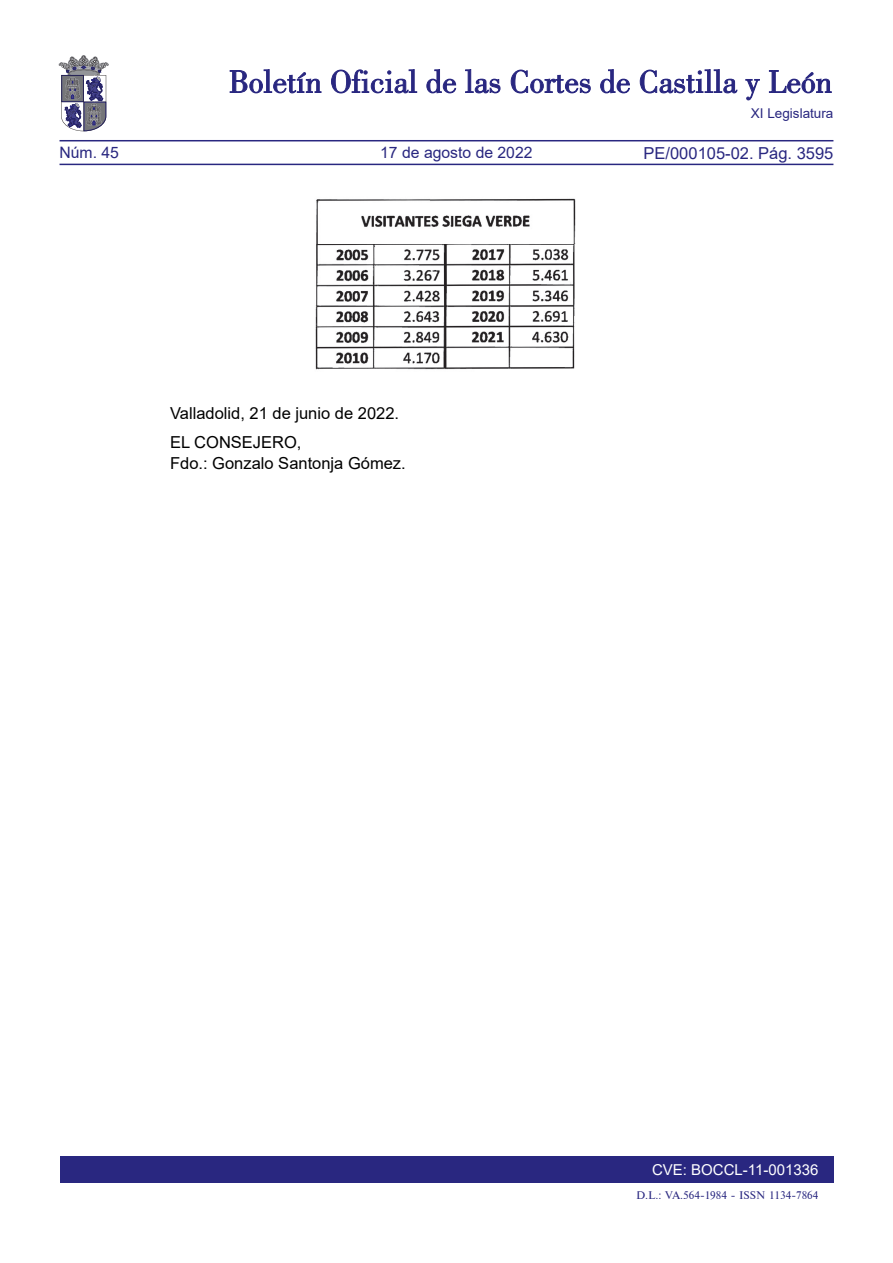
<style>
.page{position:relative;width:893px;height:1263px;background:#fff}
.page>*{position:absolute;margin:0;border:0;box-sizing:border-box;transform-origin:0 0}
.firma{font:16.5px/21px "Arial";color:#000}
.Fecha{font:16.5px "Arial";color:#000}
.t1{font:16.5px "Arial";color:#292780}
.t2{font:15.75px "Arial";color:#292780}
.t3{font:15px "Arial";color:#fff}
.t4{font:13.5px "Arial";color:#292780}
.t5{font:10.5px "Times";color:#292780}
</style>
<div class="page">
<div style="left:60px;top:1157px;width:773px;height:26px;background:#292780"></div>
<hr style="left:60px;top:164px;width:773px;height:1px;background:#292780">
<hr style="left:60px;top:140px;width:773px;height:1px;background:#292780">
<svg style="left:230px;top:69px;width:91px;height:24px"></svg>
<svg style="left:331px;top:69px;width:86px;height:24px"></svg>
<svg style="left:426px;top:69px;width:30px;height:24px"></svg>
<svg style="left:465px;top:69px;width:35px;height:24px"></svg>
<svg style="left:511px;top:70px;width:80px;height:23px"></svg>
<svg style="left:600px;top:69px;width:30px;height:24px"></svg>
<svg style="left:640px;top:69px;width:97px;height:24px"></svg>
<svg style="left:745px;top:79px;width:15px;height:21px"></svg>
<svg style="left:769px;top:70px;width:62px;height:23px"></svg>
<svg style="left:59px;top:55px;width:49px;height:76px"></svg>
<img style="left:316px;top:198px;width:260px;height:46px">
<img style="left:315px;top:244px;width:260px;height:126px">
<p class="t4" style="left:751px;top:104px;width:84px">XI Legislatura</p>
<p class="t2" style="left:60px;top:142px;width:61px">Núm. 45</p>
<p class="t2" style="left:380px;top:142px;width:154px">17 de agosto de 2022</p>
<p class="t1" style="left:643px;top:141px;width:191px">PE/000105-02. Pág. 3595</p>
<p class="Fecha" style="left:170px;top:401px;width:231px">Valladolid, 21 de junio de 2022.</p>
<p class="firma" style="left:170px;top:432px;width:237px">EL CONSEJERO,<br>Fdo.: Gonzalo Santonja Gómez.</p>
<p class="t3" style="left:652px;top:1159px;width:168px">CVE: BOCCL-11-001336</p>
<p class="t5" style="left:636px;top:1189px;width:184px">D.L.: VA.564-1984 - ISSN 1134-7864</p>
</div>
